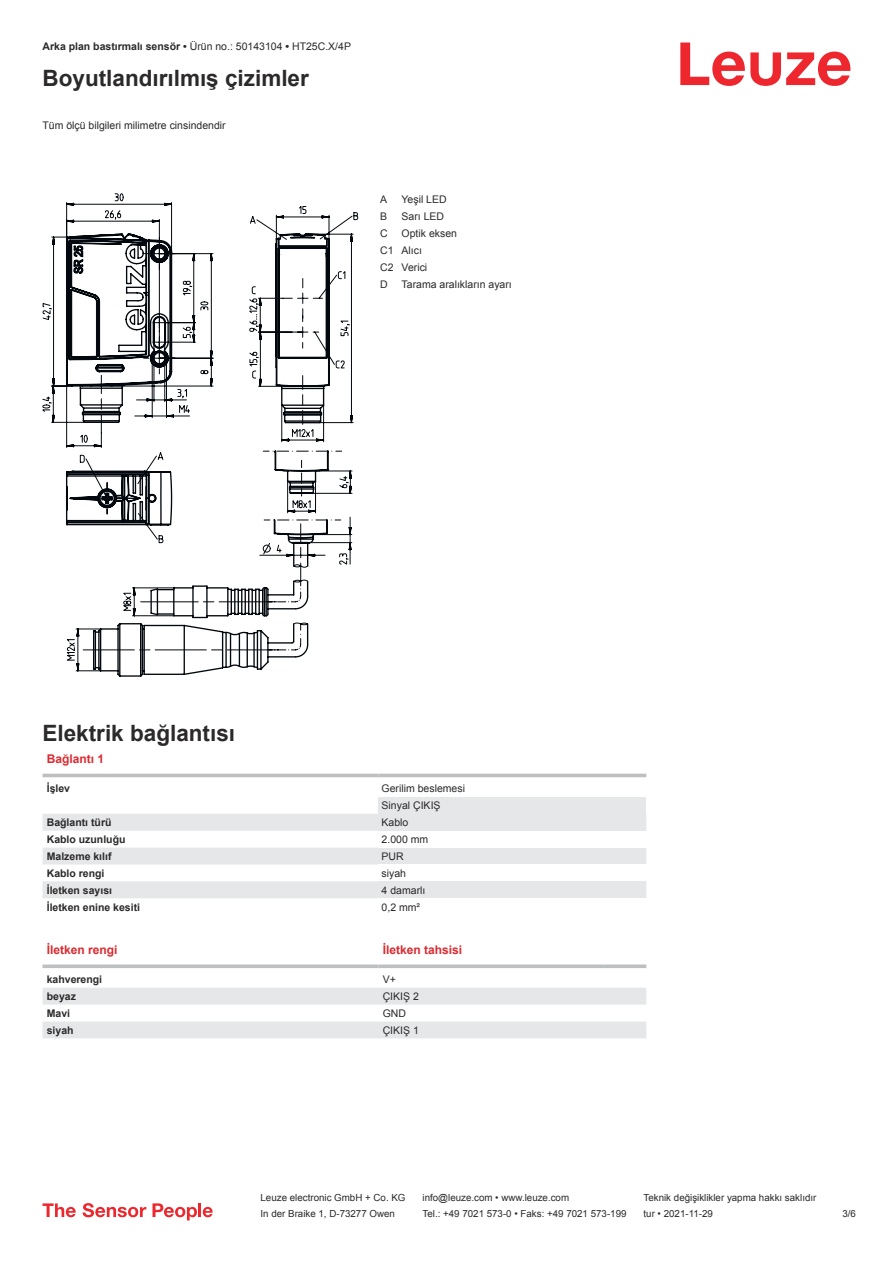
<style>
.page{position:relative;width:893px;height:1263px;background:#fff}
.page>*{position:absolute;margin:0;border:0;box-sizing:border-box;transform-origin:0 0}
.t1{font:700 22.5px "Arial";color:#2b292a}
.t2{font:700 12px "Arial";color:#db2a30}
.t3{font:10.5px/17px "Arial";color:#2b292a}
.t4{font:700 10.5px "Arial";color:#2b292a}
.t5{font:9.75px "Arial";color:#2b292a}
.s1{font-weight:400}
</style>
<div class="page">
<svg style="left:680px;top:43px;width:170px;height:43px"></svg>
<svg style="left:43px;top:773px;width:603px;height:5px"></svg>
<svg style="left:43px;top:814px;width:335px;height:84px;fill:#e6e7e9"></svg>
<hr style="left:43px;top:774px;width:335px;height:3px;background:#bdbfc1">
<hr style="left:378px;top:774px;width:268px;height:3px;background:#bdbfc1">
<div style="left:378px;top:797px;width:268px;height:17px;background:#e6e7e9"></div>
<div style="left:378px;top:814px;width:268px;height:17px;background:#e6e7e9"></div>
<div style="left:378px;top:847px;width:268px;height:17px;background:#e6e7e9"></div>
<div style="left:378px;top:881px;width:268px;height:17px;background:#e6e7e9"></div>
<svg style="left:43px;top:988px;width:603px;height:50px"></svg>
<svg style="left:43px;top:964px;width:335px;height:4px"></svg>
<svg style="left:378px;top:964px;width:226px;height:4px"></svg>
<svg style="left:604px;top:964px;width:42px;height:4px"></svg>
<svg style="left:43px;top:1203px;width:33px;height:14px"></svg>
<svg style="left:83px;top:1203px;width:63px;height:14px"></svg>
<svg style="left:153px;top:1203px;width:44px;height:17px"></svg>
<hr style="left:198px;top:1203px;width:3px;height:14px;background:#ed272d">
<svg style="left:203px;top:1207px;width:10px;height:10px"></svg>
<svg style="left:43px;top:193px;width:315px;height:478px"></svg>
<p class="t4" style="left:43px;top:39px;width:310px">Arka plan bastırmalı sensör • <span class="s1">Ürün no.: 50143104</span> • <span class="s1">HT25C.X/4P</span></p>
<h1 class="t1" style="left:43px;top:63px;width:268px">Boyutlandırılmış çizimler</h1>
<p class="t3" style="left:43px;top:116px;width:185px">Tüm ölçü bilgileri milimetre cinsindendir</p>
<p class="t3" style="left:380px;top:192px;width:9px">A</p>
<p class="t3" style="left:402px;top:191px;width:47px">Yeşil LED</p>
<p class="t3" style="left:380px;top:209px;width:9px">B</p>
<p class="t3" style="left:402px;top:208px;width:44px">Sarı LED</p>
<p class="t3" style="left:380px;top:226px;width:9px">C</p>
<p class="t3" style="left:380px;top:225px;width:78px;text-indent:21px">Optik eksen<br>C1 Alıcı<br>C2 Verici<br>D</p>
<p class="t3" style="left:402px;top:276px;width:112px">Tarama aralıkların ayarı</p>
<h1 class="t1" style="left:43px;top:717px;width:194px">Elektrik bağlantısı</h1>
<p class="t2" style="left:47px;top:750px;width:59px">Bağlantı 1</p>
<p class="t4" style="left:47px;top:781px;width:25px">İşlev</p>
<p class="t3" style="left:382px;top:780px;width:85px">Gerilim beslemesi<br>Sinyal ÇIKIŞ</p>
<p class="t4" style="left:47px;top:815px;width:66px">Bağlantı türü</p>
<p class="t3" style="left:382px;top:815px;width:28px">Kablo</p>
<p class="t4" style="left:47px;top:832px;width:80px">Kablo uzunluğu</p>
<p class="t3" style="left:382px;top:831px;width:48px">2.000 mm</p>
<p class="t4" style="left:47px;top:849px;width:66px">Malzeme kılıf</p>
<p class="t3" style="left:382px;top:848px;width:24px">PUR</p>
<p class="t4" style="left:47px;top:866px;width:59px">Kablo rengi</p>
<p class="t3" style="left:382px;top:864px;width:26px">siyah</p>
<p class="t4" style="left:47px;top:882px;width:67px">İletken sayısı</p>
<p class="t3" style="left:382px;top:881px;width:45px">4 damarlı</p>
<p class="t4" style="left:47px;top:899px;width:95px">İletken enine kesiti</p>
<p class="t3" style="left:382px;top:898px;width:40px">0,2 mm²</p>
<p class="t2" style="left:47px;top:941px;width:72px">İletken rengi</p>
<p class="t2" style="left:383px;top:941px;width:81px">İletken tahsisi</p>
<p class="t4" style="left:47px;top:972px;width:57px">kahverengi</p>
<p class="t3" style="left:383px;top:971px;width:15px">V+</p>
<p class="t4" style="left:47px;top:992px;width:31px">beyaz</p>
<p class="t3" style="left:383px;top:988px;width:38px">ÇIKIŞ 2</p>
<p class="t4" style="left:47px;top:1009px;width:25px">Mavi</p>
<p class="t3" style="left:383px;top:1004px;width:25px">GND</p>
<p class="t4" style="left:47px;top:1026px;width:28px">siyah</p>
<p class="t3" style="left:383px;top:1021px;width:38px">ÇIKIŞ 1</p>
<p class="t5" style="left:261px;top:1191px;width:146px">Leuze electronic GmbH + Co. KG</p>
<p class="t5" style="left:423px;top:1191px;width:148px">info@leuze.com • www.leuze.com</p>
<p class="t5" style="left:644px;top:1191px;width:174px">Teknik değişiklikler yapma hakkı saklıdır</p>
<p class="t5" style="left:261px;top:1207px;width:136px">In der Braike 1, D-73277 Owen</p>
<p class="t5" style="left:423px;top:1207px;width:205px">Tel.: +49 7021 573-0 • Faks: +49 7021 573-199</p>
<p class="t5" style="left:644px;top:1207px;width:71px">tur • 2021-11-29</p>
<p class="t5" style="left:842px;top:1210px;width:15px">3 /6</p>
</div>
